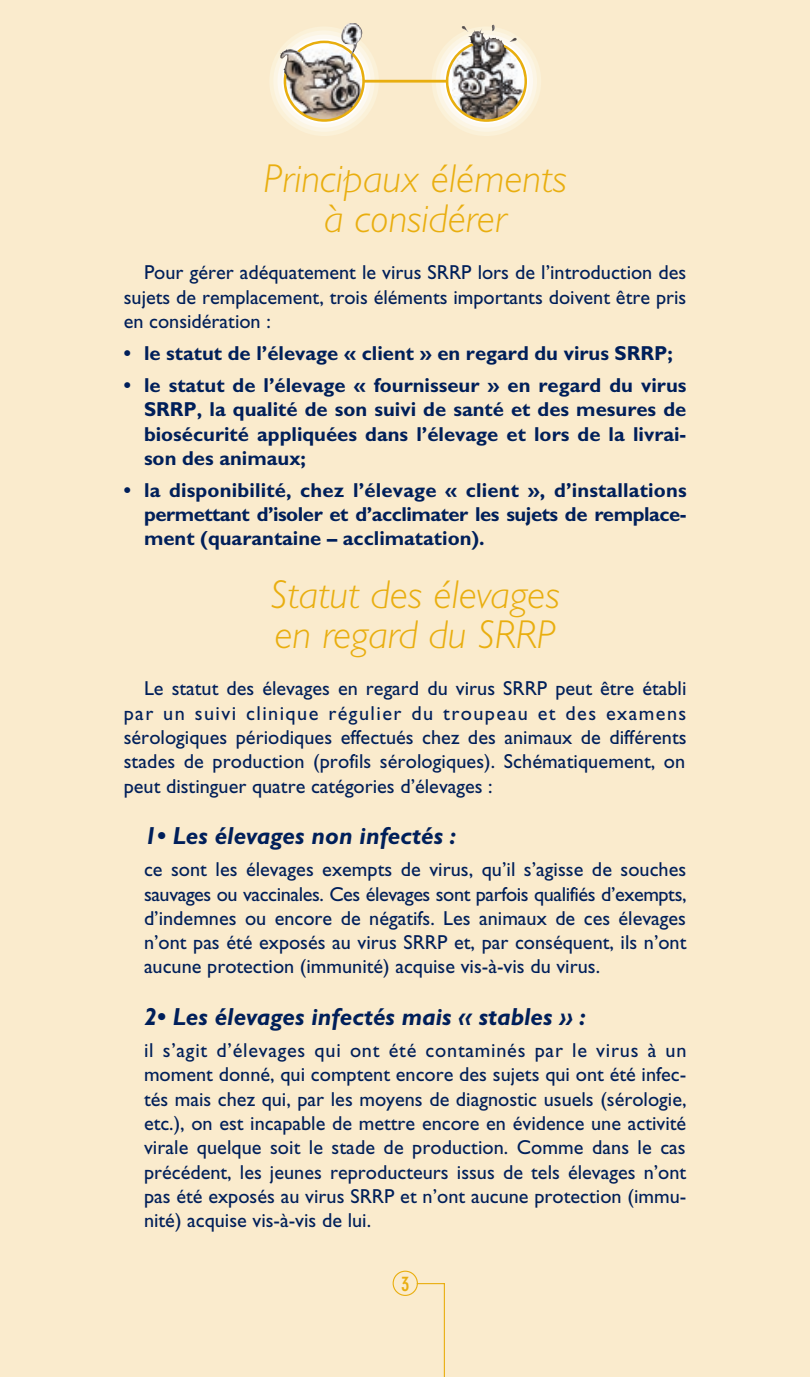
<style>
.page{position:relative;width:810px;height:1377px;background:#faebcd}
.page>*{position:absolute;margin:0;border:0;box-sizing:border-box;transform-origin:0 0}
.t1{font:italic 300 40.5px/40.5px "Gill Sans";color:#e9ae0f;text-align:center}
.t2{font:italic 700 24.75px "Gill Sans";color:#001f5a}
.t3{font:20.25px/24.3px "Gill Sans";color:#001f5a;text-align:justify}
.t4{font:700 20.25px/24.3px "Gill Sans";color:#001f5a;text-align:justify}
.t5{font:700 condensed 20.25px "DIN Neuzeit Grotesk";color:#e9ae0f}
</style>
<div class="page">
<img style="left:345px;top:23px;width:14px;height:3px">
<svg style="left:270px;top:26px;width:109px;height:110px"></svg>
<svg style="left:432px;top:26px;width:109px;height:110px"></svg>
<hr style="left:363px;top:80px;width:84px;height:3px;background:#e8ae0f">
<div style="left:393px;top:1271px;width:25px;height:25px;border:1px solid #e9ae0f;border-radius:50%"></div>
<svg style="left:417px;top:1283px;width:27px;height:1px"></svg>
<hr style="left:444px;top:1283px;width:1px;height:94px;background:#e9ae0f">
<h1 class="t1" style="left:264px;top:162px;width:305px">Principaux éléments à considérer</h1>
<p class="t3" style="left:124px;top:263px;width:564px;text-indent:20px">Pour gérer adéquatement le virus SRRP lors de l’introduction des sujets de remplacement, trois éléments importants doivent être pris en considération :</p>
<p class="t4" style="left:124px;top:343px;width:551px">• le statut de l’élevage « client » en regard du virus SRRP;</p>
<p class="t4" style="left:144px;top:375px;width:544px;text-indent:-20px">• le statut de l’élevage « fournisseur » en regard du virus SRRP, la qualité de son suivi de santé et des mesures de biosécurité appliquées dans l’élevage et lors de la livrai&shy;son des animaux;</p>
<p class="t4" style="left:144px;top:480px;width:544px;text-indent:-20px">• la disponibilité, chez l’élevage « client », d’installations permettant d’isoler et d’acclimater les sujets de remplace&shy;ment (quarantaine – acclimatation).</p>
<h1 class="t1" style="left:271px;top:578px;width:291px;text-align:left">Statut des élevages en regard du SRRP</h1>
<p class="t3" style="left:124px;top:679px;width:564px;text-indent:20px">Le statut des élevages en regard du virus SRRP peut être établi par un suivi clinique régulier du troupeau et des examens sérologiques périodiques effectués chez des animaux de différents stades de production (profils sérologiques). Schématiquement, on peut distinguer quatre catégories d’élevages :</p>
<p class="t2" style="left:144px;top:827px;width:314px">1• Les élevages non infectés :</p>
<p class="t3" style="left:144px;top:859px;width:544px">ce sont les élevages exempts de virus, qu’il s’agisse de souches sauvages ou vaccinales. Ces élevages sont parfois qualifiés d’exempts, d’indemnes ou encore de négatifs. Les animaux de ces élevages n’ont pas été exposés au virus SRRP et, par conséquent, ils n’ont aucune protection (immunité) acquise vis-à-vis du virus.</p>
<p class="t2" style="left:144px;top:1008px;width:444px">2• Les élevages infectés mais « stables » :</p>
<p class="t3" style="left:144px;top:1040px;width:544px">il s’agit d’élevages qui ont été contaminés par le virus à un moment donné, qui comptent encore des sujets qui ont été infec&shy;tés mais chez qui, par les moyens de diagnostic usuels (sérologie, etc.), on est incapable de mettre encore en évidence une activité virale quelque soit le stade de production. Comme dans le cas précédent, les jeunes reproducteurs issus de tels élevages n’ont pas été exposés au virus SRRP et n’ont aucune protection (immu&shy;nité) acquise vis-à-vis de lui.</p>
<p class="t5" style="left:401px;top:1276px;width:10px">3</p>
</div>
